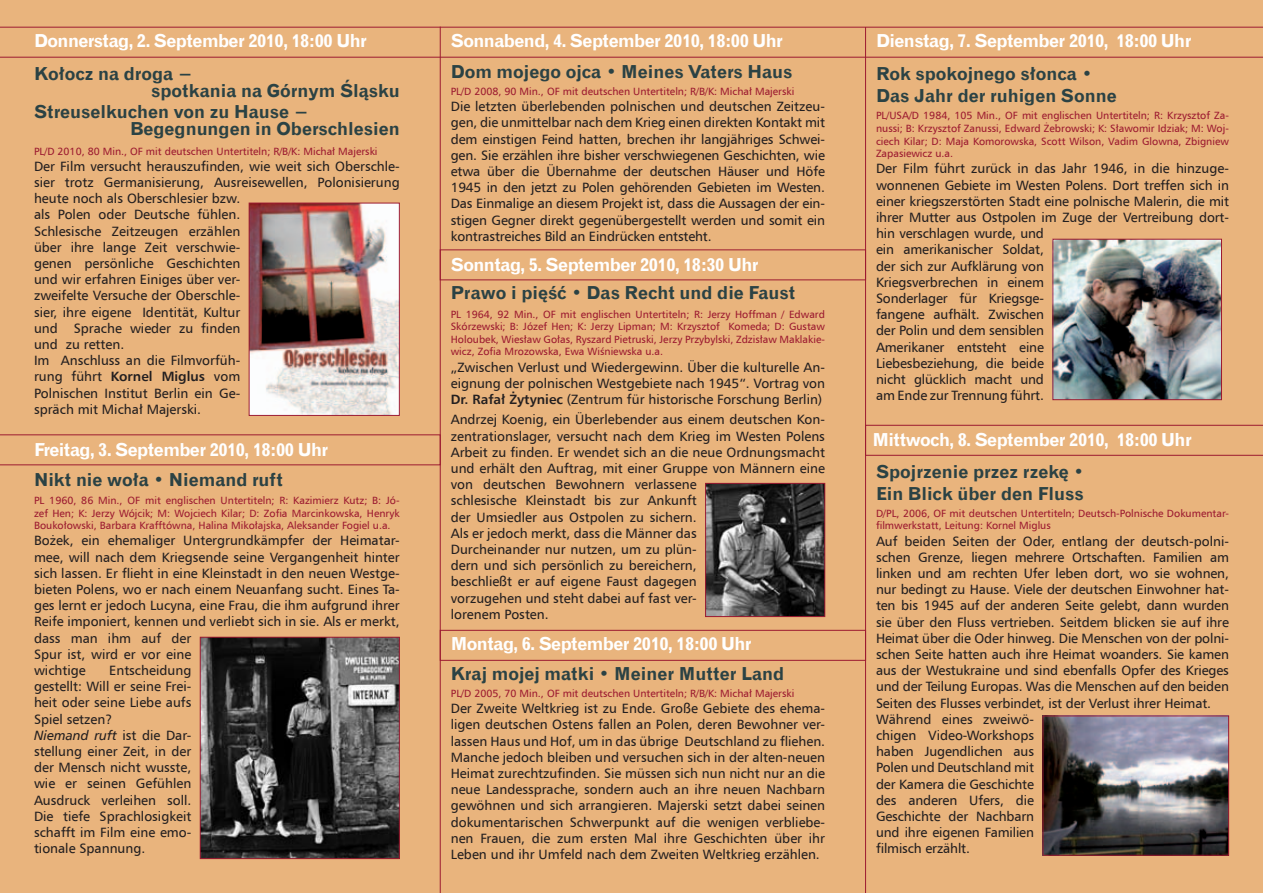
<style>
.page{position:relative;width:1263px;height:893px;background:#e9b47d}
.page>*{position:absolute;margin:0;border:0;box-sizing:border-box;transform-origin:0 0}
.t1{font:700 18px/30.9px "Gothic 720 EU";letter-spacing:-.03em;color:#fff}
.t2{font:700 18px/16.5px "Gothic 720 EU";color:#2b4244}
.t3{font:700 18px/29.5px "Gothic 720 EU";color:#fff}
.t4{font:13.5px/16.2px "Humnst 777 EU";color:#231f20}
.t5{font:10.5px/12.6px "Humnst 777 EU";color:#9c1a30;text-align:justify}
.s1{font-weight:700}
.s2{color:#2b4244}
.s3{font-family:"Swis 721 Bd Rnd EU";font-weight:400;color:#2b4244}
.s4{font-style:italic}
</style>
<div class="page">
<svg style="left:0;top:27px;width:1263px;height:31px"></svg>
<svg style="left:0;top:434px;width:440px;height:31px"></svg>
<div style="left:440px;top:249px;width:426px;height:31px;border:1px solid #9c1a30"></div>
<div style="left:440px;top:630px;width:426px;height:31px;border:1px solid #9c1a30"></div>
<svg style="left:866px;top:425px;width:397px;height:31px"></svg>
<img style="left:251px;top:205px;width:147px;height:209px">
<div style="left:249px;top:203px;width:151px;height:213px;border:1px solid #9c1a30"></div>
<img style="left:707px;top:485px;width:116px;height:130px">
<div style="left:705px;top:483px;width:120px;height:134px;border:1px solid #9c1a30"></div>
<img style="left:1054px;top:241px;width:166px;height:157px">
<div style="left:1052px;top:239px;width:170px;height:161px;border:1px solid #9c1a30"></div>
<img style="left:1044px;top:718px;width:183px;height:136px">
<div style="left:1042px;top:716px;width:187px;height:140px;border:1px solid #9c1a30"></div>
<img style="left:202px;top:639px;width:196px;height:218px">
<div style="left:200px;top:637px;width:200px;height:222px;border:1px solid #9c1a30"></div>
<hr style="left:440px;top:27px;width:1px;height:866px;background:#9c1a30">
<hr style="left:865px;top:27px;width:1px;height:866px;background:#9c1a30">
<h1 class="t1" style="left:34px;top:26px;width:334px">Donnerstag, 2. September 2010, 18:00 Uhr</h1>
<h1 class="t2" style="left:151px;top:66px;width:250px;text-indent:-117px">Kołocz na droga −<br>spotkania na Górnym śląsku</h1>
<h1 class="t2" style="left:130px;top:105px;width:271px;text-indent:-96px">Streuselkuchen von zu Hause −<br>Begegnungen in Oberschlesien</h1>
<p class="t5" style="left:34px;top:144px;width:345px">PL/D 2010, 80 Min., OF mit deutschen Untertiteln; R/B/K: Michał Majerski</p>
<p class="t4" style="left:34px;top:158px;width:367px">Der Film versucht herauszufinden, wie weit sich Oberschle&shy;sier trotz Germanisierung, Ausreisewellen, Polonisierung heute noch als Oberschlesier bzw.<br>als Polen oder Deutsche fühlen.<br>Schlesische Zeitzeugen erzählen<br>über ihre lange Zeit verschwie-<br>genen persönliche Geschichten<br>und wir erfahren Einiges über ver-<br>zweifelte Versuche der Oberschle-<br>sier, ihre eigene Identität, Kultur<br>und Sprache wieder zu finden<br>und zu retten.<br>Im Anschluss an die Filmvorfüh-<br>rung führt <span class="s1">Kornel Miglus</span> vom<br>Polnischen Institut Berlin ein Ge-<br>spräch mit Michał Majerski.</p>
<h1 class="t1" style="left:34px;top:436px;width:296px;line-height:30px">Freitag, 3. September 2010, 18:00 Uhr<br><span class="s2">Nikt nie woła</span> <span class="s3">•</span> <span class="s2">Niemand ruft</span></h1>
<p class="t5" style="left:34px;top:494px;width:367px">PL 1960, 86 Min., OF mit englischen Untertiteln; R: Kazimierz Kutz; B: Jó&shy;zef Hen; K: Jerzy Wójcik; M: Wojciech Kilar; D: Zofia Marcinkowska, Henryk Boukołowski, Barbara Krafftówna, Halina Mikołajska, Aleksander Fogiel u.a.</p>
<p class="t4" style="left:34px;top:532px;width:367px">Bożek, ein ehemaliger Untergrundkämpfer der Heimatar&shy;mee, will nach dem Kriegsende seine Vergangenheit hinter sich lassen. Er flieht in eine Kleinstadt in den neuen Westge&shy;bieten Polens, wo er nach einem Neuanfang sucht. Eines Ta&shy;ges lernt er jedoch Lucyna, eine Frau, die ihm aufgrund ihrer Reife imponiert, kennen und verliebt sich in sie. Als er merkt, dass man ihm auf der<br>Spur ist, wird er vor eine<br>wichtige</p>
<p class="t4" style="left:34px;top:662px;width:159px;text-indent:75px">Entscheidung gestellt: Will er seine Frei&shy;heit oder seine Liebe aufs<br>Spiel setzen?<br><span class="s4">Niemand ruft</span> ist die Dar&shy;stellung einer Zeit, in der der Mensch nicht wusste, wie er seinen Gefühlen<br>Ausdruck verleihen soll.<br>Die tiefe Sprachlosigkeit schafft im Film eine emo&shy;tionale Spannung.</p>
<h1 class="t1" style="left:451px;top:26px;width:343px">Sonnabend, 4. September 2010, 18:00 Uhr<br><span class="s2">Dom mojego ojca</span> <span class="s3">•</span> <span class="s2">Meines Vaters Haus</span></h1>
<p class="t5" style="left:451px;top:85px;width:345px">PL/D 2008, 90 Min., OF mit deutschen Untertiteln; R/B/K: Michał Majerski</p>
<p class="t4" style="left:451px;top:98px;width:376px;text-align:justify">Die letzten überlebenden polnischen und deutschen Zeitzeu&shy;gen, die unmittelbar nach dem Krieg einen direkten Kontakt mit dem einstigen Feind hatten, brechen ihr langjähriges Schwei&shy;gen. Sie erzählen ihre bisher verschwiegenen Geschichten, wie etwa über die Übernahme der deutschen Häuser und Höfe 1945 in den jetzt zu Polen gehörenden Gebieten im Westen.<br>Das Einmalige an diesem Projekt ist, dass die Aussagen der ein&shy;stigen Gegner direkt gegenübergestellt werden und somit ein kontrastreiches Bild an Eindrücken entsteht.</p>
<h1 class="t1" style="left:451px;top:251px;width:346px;line-height:28.5px">Sonntag, 5. September 2010, 18:30 Uhr<br><span class="s2">Prawo i pięść</span> <span class="s3">•</span> <span class="s2">Das Recht und die Faust</span></h1>
<p class="t5" style="left:451px;top:307px;width:376px">PL 1964, 92 Min., OF mit englischen Untertiteln; R: Jerzy Hoffman / Edward Skórzewski; B: Józef Hen; K: Jerzy Lipman; M: Krzysztof Komeda; D: Gustaw Holoubek, Wiesław Gołas, Ryszard Pietruski, Jerzy Przybylski, Zdzisław Maklakie&shy;wicz, Zofia Mrozowska, Ewa Wiśniewska u.a.</p>
<p class="t4" style="left:451px;top:359px;width:376px;text-align:justify">„Zwischen Verlust und Wiedergewinn. Über die kulturelle An&shy;eignung der polnischen Westgebiete nach 1945“. Vortrag von <span class="s1">Dr. Rafał Żytyniec</span> (Zentrum für historische Forschung Berlin)</p>
<p class="t4" style="left:451px;top:411px;width:376px">Andrzej Koenig, ein Überlebender aus einem deutschen Kon&shy;zentrationslager, versucht nach dem Krieg im Westen Polens Arbeit zu finden. Er wendet sich an die neue Ordnungsmacht und erhält den Auftrag, mit einer Gruppe von Männern eine von deutschen Bewohnern verlassene<br>schlesische Kleinstadt bis zur Ankunft<br>der Umsiedler aus Ostpolen zu sichern.<br>Als er jedoch merkt, dass die Männer das<br>Durcheinander nur nutzen, um zu plün-<br>dern und sich persönlich zu bereichern,<br>beschließt er auf eigene Faust dagegen<br>vorzugehen und steht dabei auf fast ver-<br>lorenem Posten.</p>
<h1 class="t3" style="left:451px;top:630px;width:335px">Montag, 6. September 2010, 18:00 Uhr<br><span class="s2">Kraj mojej matki</span> <span class="s3">•</span> <span class="s2">Meiner Mutter Land</span></h1>
<p class="t5" style="left:451px;top:687px;width:345px">PL/D 2005, 70 Min., OF mit deutschen Untertiteln; R/B/K: Michał Majerski</p>
<p class="t4" style="left:451px;top:700px;width:376px;text-align:justify">Der Zweite Weltkrieg ist zu Ende. Große Gebiete des ehema&shy;ligen deutschen Ostens fallen an Polen, deren Bewohner ver&shy;lassen Haus und Hof, um in das übrige Deutschland zu fliehen.<br>Manche jedoch bleiben und versuchen sich in der alten-neuen Heimat zurechtzufinden. Sie müssen sich nun nicht nur an die neue Landessprache, sondern auch an ihre neuen Nachbarn gewöhnen und sich arrangieren. Majerski setzt dabei seinen dokumentarischen Schwerpunkt auf die wenigen verbliebe&shy;nen Frauen, die zum ersten Mal ihre Geschichten über ihr Leben und ihr Umfeld nach dem Zweiten Weltkrieg erzählen.</p>
<h1 class="t1" style="left:876px;top:25px;width:317px;line-height:33px">Dienstag, 7. September 2010, 18:00 Uhr<br><span class="s2">Rok spokojnego słonca</span> <span class="s3">•</span></h1>
<h1 class="t2" style="left:876px;top:88px;width:242px">Das Jahr der ruhigen Sonne</h1>
<p class="t5" style="left:876px;top:109px;width:354px">PL/USA/D 1984, 105 Min., OF mit englischen Untertiteln; R: Krzysztof Za&shy;nussi; B: Krzysztof Zanussi, Edward Żebrowski; K: Sławomir Idziak; M: Woj&shy;ciech Kilar; D: Maja Komorowska, Scott Wilson, Vadim Glowna, Zbigniew Zapasiewicz u.a.</p>
<p class="t4" style="left:876px;top:160px;width:354px">Der Film führt zurück in das Jahr 1946, in die hinzuge&shy;wonnenen Gebiete im Westen Polens. Dort treffen sich in einer kriegszerstörten Stadt eine polnische Malerin, die mit ihrer Mutter aus Ostpolen im Zuge der Vertreibung dort&shy;hin verschlagen wurde, und<br>ein amerikanischer Soldat,<br>der sich zur Aufklärung von<br>Kriegsverbrechen in einem<br>Sonderlager für Kriegsge-<br>fangene aufhält. Zwischen<br>der Polin und dem sensiblen<br>Amerikaner entsteht eine<br>Liebesbeziehung, die beide<br>nicht glücklich macht und<br>am Ende zur Trennung führt.</p>
<h1 class="t1" style="left:872px;top:425px;width:321px;line-height:31.8px">Mittwoch, 8. September 2010, 18:00 Uhr<br><span class="s2">Spojrzenie przez rzekę</span> <span class="s3">•</span></h1>
<h1 class="t2" style="left:876px;top:486px;width:209px">Ein Blick über den Fluss</h1>
<p class="t5" style="left:876px;top:507px;width:354px">D/PL, 2006, OF mit deutschen Untertiteln; Deutsch-Polnische Dokumentar&shy;filmwerkstatt, Leitung: Kornel Miglus</p>
<p class="t4" style="left:876px;top:533px;width:354px">Auf beiden Seiten der Oder, entlang der deutsch-polni&shy;schen Grenze, liegen mehrere Ortschaften. Familien am linken und am rechten Ufer leben dort, wo sie wohnen, nur bedingt zu Hause. Viele der deutschen Einwohner hat&shy;ten bis 1945 auf der anderen Seite gelebt, dann wurden sie über den Fluss vertrieben. Seitdem blicken sie auf ihre Heimat über die Oder hinweg. Die Menschen von der polni&shy;schen Seite hatten auch ihre Heimat woanders. Sie kamen aus der Westukraine und sind ebenfalls Opfer des Krieges und der Teilung Europas. Was die Menschen auf den beiden Seiten des Flusses verbindet, ist der Verlust ihrer Heimat.<br>Während eines zweiwö-<br>chigen Video-Workshops<br>haben Jugendlichen aus<br>Polen und Deutschland mit<br>der Kamera die Geschichte<br>des anderen Ufers, die<br>Geschichte der Nachbarn<br>und ihre eigenen Familien<br>filmisch erzählt.</p>
</div>
